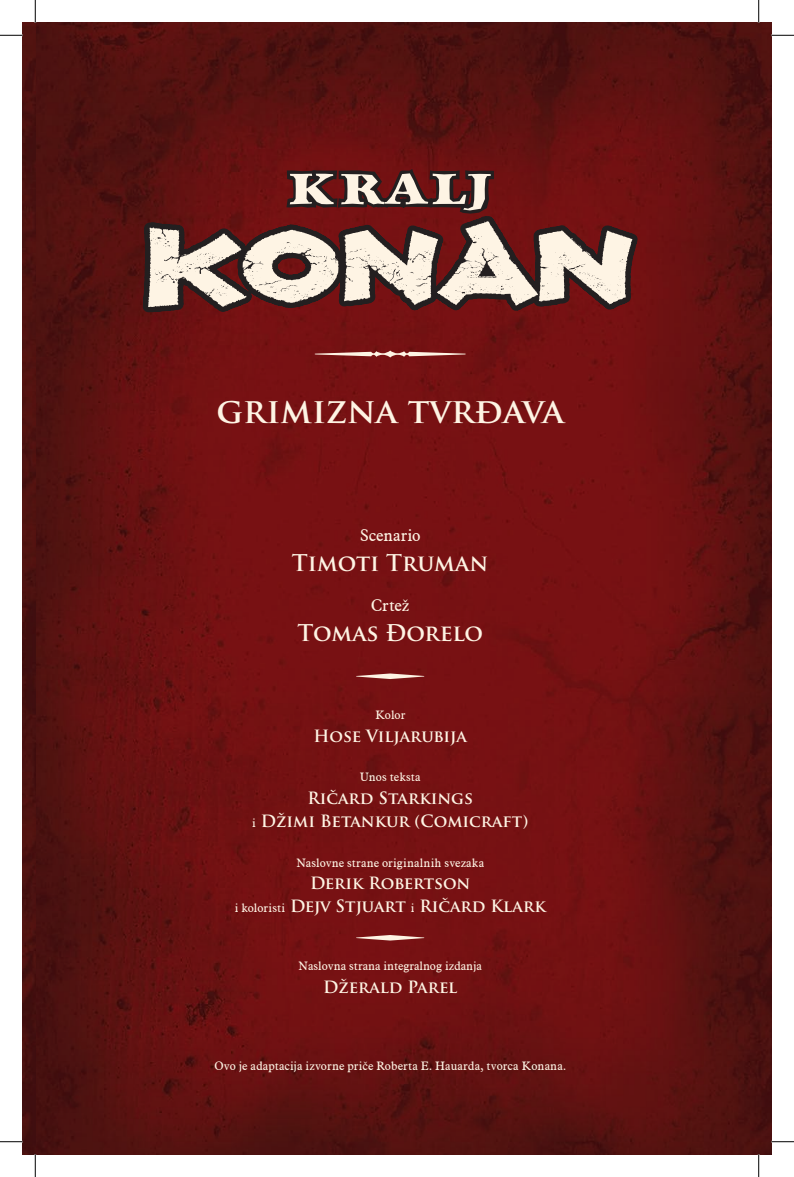
<style>
.page{position:relative;width:794px;height:1177px;background:#fff}
.page>*{position:absolute;margin:0;border:0;box-sizing:border-box;transform-origin:0 0}
.t1{font:700 34.05px "Trajan Pro";color:#fef4e4}
.t2{font:700 22.5px "Trajan Pro";letter-spacing:-.005em;color:#fef4e4}
.t3{font:700 16.5px/22.8px "Trajan Pro";color:#fef4e4;text-align:center}
.t4{font:16.5px "Aldine 721 BT";color:#fef4e4}
.t5{font:12px "Aldine 721 BT";color:#fef4e4}
.s1{font-family:"Aldine 721 BT";font-weight:400;font-size:12px}
</style>
<div class="page">
<img style="left:22px;top:23px;width:749px;height:1131px">
<svg style="left:128px;top:73px;width:517px;height:437px"></svg>
<svg style="left:149px;top:221px;width:486px;height:98px"></svg>
<svg style="left:148px;top:221px;width:484px;height:86px"></svg>
<svg style="left:285px;top:167px;width:210px;height:81px"></svg>
<svg style="left:356px;top:673px;width:68px;height:5px"></svg>
<svg style="left:356px;top:934px;width:68px;height:6px"></svg>
<svg style="left:0;top:35px;width:22px;height:1px"></svg>
<svg style="left:771px;top:35px;width:22px;height:1px"></svg>
<svg style="left:0;top:1141px;width:22px;height:1px"></svg>
<svg style="left:771px;top:1141px;width:22px;height:1px"></svg>
<svg style="left:35px;top:0;width:1px;height:23px"></svg>
<svg style="left:35px;top:1154px;width:1px;height:22px"></svg>
<svg style="left:758px;top:0;width:1px;height:23px"></svg>
<svg style="left:758px;top:1154px;width:1px;height:22px"></svg>
<h1 class="t1" style="left:216px;top:389px;width:349px">grimizna tvrđava</h1>
<h3 class="t4" style="left:360px;top:525px;width:62px">Scenario</h3>
<h2 class="t2" style="left:292px;top:549px;width:198px">Timoti Truman</h2>
<h3 class="t4" style="left:371px;top:595px;width:39px">Crtež</h3>
<h2 class="t2" style="left:297px;top:618px;width:187px">Tomas Đorelo</h2>
<p class="t5" style="left:375px;top:707px;width:32px">Kolor</p>
<h3 class="t3" style="left:313px;top:724px;width:155px">Hose Viljarubija</h3>
<p class="t5" style="left:360px;top:769px;width:62px">Unos teksta</p>
<h3 class="t3" style="left:252px;top:786px;width:277px">Ričard Starkings<br><span class="s1">i</span> Džimi Betankur (Comicraft)</h3>
<p class="t5" style="left:296px;top:854px;width:189px">Naslovne strane originalnih svezaka</p>
<h3 class="t3" style="left:235px;top:871px;width:312px">Derik Robertson<br><span class="s1">i koloristi</span> Dejv Stjuart <span class="s1">i</span> Ričard Klark</h3>
<p class="t5" style="left:298px;top:957px;width:185px">Naslovna strana integralnog izdanja</p>
<h3 class="t3" style="left:323px;top:975px;width:136px">Džerald Parel</h3>
<p class="t5" style="left:214px;top:1058px;width:353px">Ovo je adaptacija izvorne priče Roberta E. Hauarda, tvorca Konana.</p>
</div>
